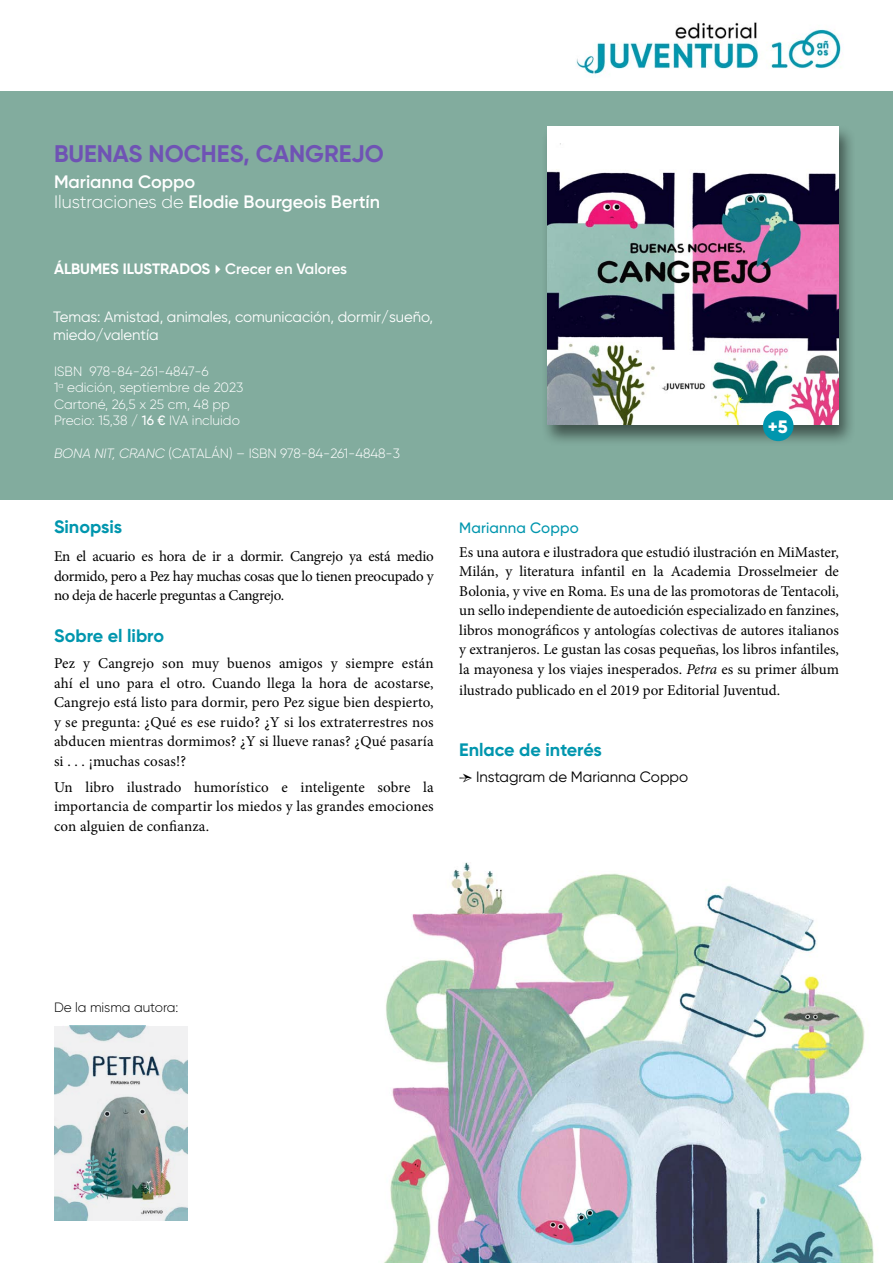
<style>
.page{position:relative;width:893px;height:1263px;background:#fff}
.page>*{position:absolute;margin:0;border:0;box-sizing:border-box;transform-origin:0 0}
.t1{font:700 24px "Gilroy";color:#6f53b4}
.t2{font:600 18px/20.1px "Gilroy";color:#fff}
.t3{font:700 18px "Gilroy";color:#0096ae}
.t4{font:800 18px "Gilroy";color:#fff}
.t5{font:15px/19.5px "Minion Pro";color:#000;text-align:justify}
.t6{font:15px/18px "Gilroy";letter-spacing:-.005em;color:#fff}
.t7{font:700 15px "Gilroy";color:#fff}
.t8{font:15px "Gilroy";color:#000}
.t9{font:500 15px "Gilroy";letter-spacing:.01em;color:#0096ae}
.t10{font:300 13.5px/16.5px "Gilroy";color:#fff}
.t11{font:300 13.5px "Gilroy";letter-spacing:-.005em;color:#000}
.s1{font-weight:300}
.s2{font-weight:600}
.s3{font-weight:500}
.s4{font-style:italic}
.s5{font-family:"Minion Pro"}
</style>
<div class="page">
<div style="left:0;top:91px;width:893px;height:409px;background:#82ac9e"></div>
<div style="left:541px;top:124px;width:316px;height:323px;background:#000;opacity:.5"></div>
<img style="left:547px;top:126px;width:292px;height:299px">
<img style="left:576px;top:22px;width:265px;height:54px">
<div style="left:763px;top:411px;width:30px;height:30px;background:#0096ae;border-radius:50%"></div>
<svg style="left:54px;top:1026px;width:133px;height:194px"></svg>
<img style="left:384px;top:862px;width:490px;height:401px">
<h1 class="t1" style="left:54px;top:138px;width:331px">BUENAS NOCHES, CANGREJO</h1>
<p class="t2" style="left:54px;top:172px;width:328px">Marianna Coppo<br><span class="s1">Ilustraciones de</span> Elodie Bourgeois Bertín</p>
<p class="t7" style="left:54px;top:259px;width:294px">ÁLBUMES ILUSTRADOS✔<span class="s2">Crecer en Valores</span></p>
<p class="t6" style="left:53px;top:307px;width:381px">Temas: Amistad, animales, comunicación, dormir/sueño, miedo/valentía</p>
<p class="t10" style="left:54px;top:363px;width:191px">ISBN 978-84-261-4847-6<br>1<sup>a</sup> edición, septiembre de 2023<br>Cartoné, 26,5 x 25 cm, 48 pp<br>Precio: 15,38 / <span class="s3">16 €</span> IVA incluido</p>
<p class="t10" style="left:54px;top:445px;width:347px"><span class="s4">BONA NIT, CRANC</span> (CATALÁN) – ISBN 978-84-261-4848-3</p>
<p class="t3" style="left:54px;top:516px;width:70px">Sinopsis</p>
<p class="t5" style="left:54px;top:547px;width:381px">En el acuario es hora de ir a dormir. Cangrejo ya está medio dormido, pero a Pez hay muchas cosas que lo tienen preocupado y no deja de hacerle preguntas a Cangrejo.</p>
<p class="t3" style="left:54px;top:625px;width:112px">Sobre el libro</p>
<p class="t5" style="left:54px;top:654px;width:381px">Pez y Cangrejo son muy buenos amigos y siempre están ahí el uno para el otro. Cuando llega la hora de acostarse, Cangrejo está listo para dormir, pero Pez sigue bien despierto, y se pregunta: ¿Qué es ese ruido? ¿Y si los extraterrestres nos abducen mientras dormimos? ¿Y si llueve ranas? ¿Qué pasaría si . . . ¡muchas cosas!?</p>
<p class="t5" style="left:54px;top:777px;width:381px">Un libro ilustrado humorístico e inteligente sobre la importancia de compartir los miedos y las grandes emociones con alguien de confianza.</p>
<p class="t4" style="left:768px;top:415px;width:21px">+5</p>
<p class="t9" style="left:459px;top:519px;width:121px">Marianna Coppo</p>
<p class="t5" style="left:459px;top:542px;width:381px">Es una autora e ilustradora que estudió ilustración en MiMaster, Milán, y literatura infantil en la Academia Drosselmeier de Bolonia, y vive en Roma. Es una de las promotoras de Tentacoli, un sello independiente de autoedición especializado en fanzines, libros monográficos y antologías colectivas de autores italianos y extranjeros. Le gustan las cosas pequeñas, los libros infantiles, la mayonesa y los viajes inesperados. <span class="s4">Petra</span> es su primer álbum</p>
<p class="t5" style="left:459px;top:680px;width:322px">ilustrado publicado en el 2019 por Editorial Juventud.</p>
<p class="t3" style="left:459px;top:739px;width:144px">Enlace de interés</p>
<p class="t8" style="left:459px;top:767px;width:230px"><span class="s5">→</span> Instagram de Marianna Coppo</p>
<p class="t11" style="left:54px;top:999px;width:126px">De la misma autora:</p>
</div>
